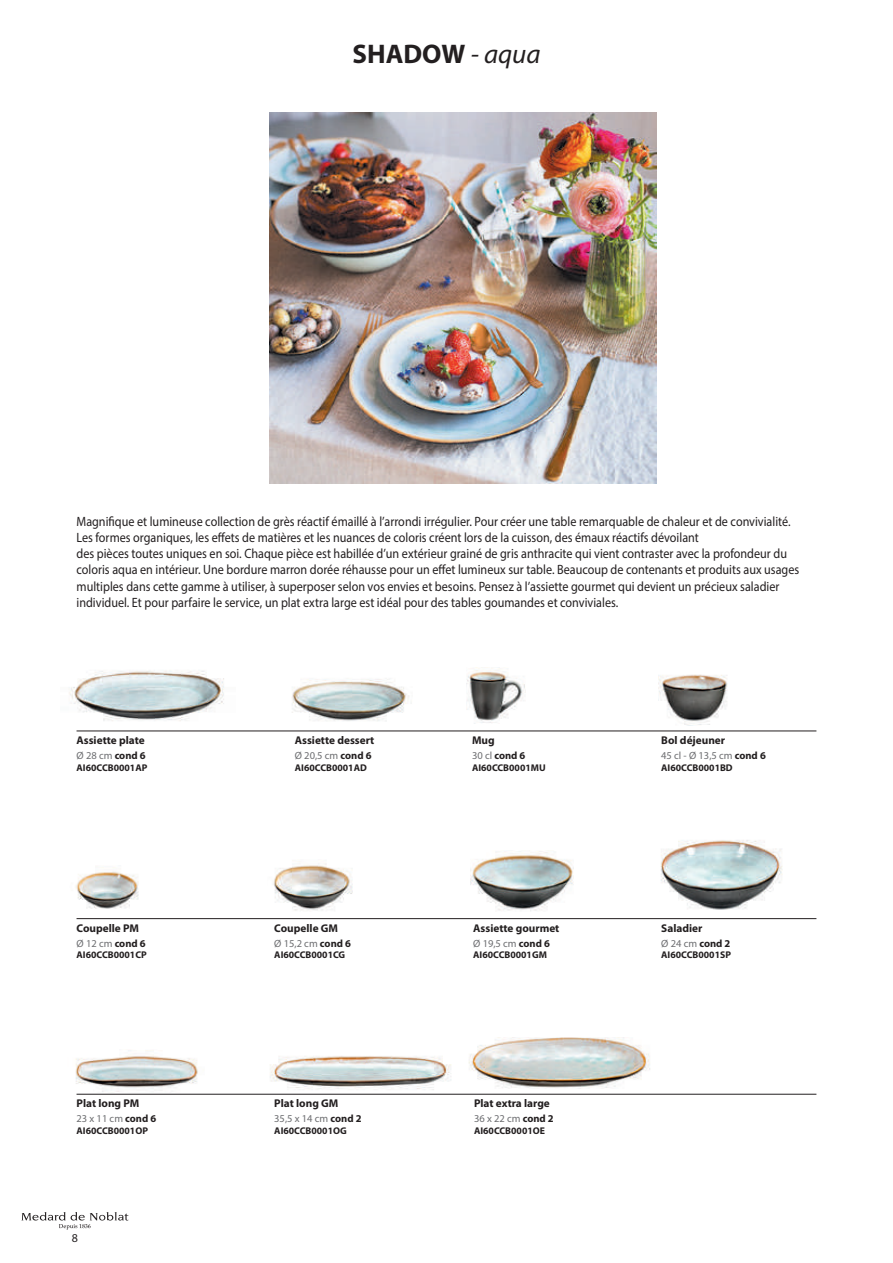
<style>
.page{position:relative;width:893px;height:1263px;background:#fff}
.page>*{position:absolute;margin:0;border:0;box-sizing:border-box;transform-origin:0 0}
.t1{font:700 27px "Myriad Pro";color:#231f20}
.t2{font:13.5px/16.2px "Myriad Pro";color:#231f20;scale:.9 1}
.t3{font:12px "Myriad Pro";color:#231f20}
.t4{font:700 11.25px "Myriad Pro";color:#231f20}
.t5{font:10.5px "Myriad Pro";color:#6c6d70}
.t6{font:700 10.5px "Myriad Pro";color:#231f20}
.t7{font:700 9.75px "Myriad Pro";color:#231f20}
.s1{font-weight:400;font-style:italic}
.s2{font-weight:700;color:#231f20}
.s3{font-weight:400;color:#6c6d70}
</style>
<div class="page">
<svg style="left:21px;top:1212px;width:107px;height:17px"></svg>
<img style="left:75px;top:1050px;width:129px;height:44px">
<img style="left:261px;top:1056px;width:197px;height:38px">
<img style="left:468px;top:1037px;width:182px;height:52px">
<img style="left:75px;top:867px;width:64px;height:42px">
<img style="left:273px;top:860px;width:80px;height:51px">
<img style="left:660px;top:840px;width:123px;height:70px">
<img style="left:69px;top:671px;width:155px;height:60px">
<img style="left:292px;top:679px;width:117px;height:42px">
<img style="left:659px;top:674px;width:69px;height:51px">
<img style="left:466px;top:668px;width:59px;height:56px">
<hr style="left:77px;top:730px;width:739px;height:1px;background:#231f20">
<hr style="left:77px;top:918px;width:739px;height:1px;background:#231f20">
<hr style="left:77px;top:1094px;width:739px;height:1px;background:#231f20">
<img style="left:470px;top:850px;width:104px;height:61px">
<img style="left:269px;top:113px;width:388px;height:370px">
<h1 class="t1" style="left:352px;top:36px;width:189px">SHADOW <span class="s1">- aqua</span></h1>
<p class="t2" style="left:77px;top:513px;width:805px">Magnifique et lumineuse collection de grès réactif émaillé à l’arrondi irrégulier. Pour créer une table remarquable de chaleur et de convivialité.<br>Les formes organiques, les effets de matières et les nuances de coloris créent lors de la cuisson, des émaux réactifs dévoilant<br>des pièces toutes uniques en soi. Chaque pièce est habillée d’un extérieur grainé de gris anthracite qui vient contraster avec la profondeur du coloris aqua en intérieur. Une bordure marron dorée réhausse pour un effet lumineux sur table. Beaucoup de contenants et produits aux usages multiples dans cette gamme à utiliser, à superposer selon vos envies et besoins. Pensez à l’assiette gourmet qui devient un précieux saladier individuel. Et pour parfaire le service, un plat extra large est idéal pour des tables goumandes et conviviales.</p>
<p class="t4" style="left:77px;top:733px;width:70px">Assiette plate</p>
<p class="t5" style="left:77px;top:749px;width:71px">Ø 28 cm <span class="s2">cond 6</span></p>
<p class="t7" style="left:77px;top:761px;width:72px">AI60CCB0001AP</p>
<p class="t4" style="left:295px;top:733px;width:81px">Assiette dessert</p>
<p class="t5" style="left:295px;top:749px;width:78px">Ø 20,5 cm <span class="s2">cond 6</span></p>
<p class="t7" style="left:295px;top:761px;width:74px">AI60CCB0001AD</p>
<p class="t4" style="left:472px;top:733px;width:24px">Mug</p>
<p class="t6" style="left:472px;top:749px;width:55px"><span class="s3">30 cl</span> cond 6</p>
<p class="t7" style="left:472px;top:761px;width:75px">AI60CCB0001MU</p>
<p class="t4" style="left:661px;top:733px;width:65px">Bol déjeuner</p>
<p class="t5" style="left:661px;top:749px;width:106px">45 cl - Ø 13,5 cm <span class="s2">cond 6</span></p>
<p class="t7" style="left:661px;top:761px;width:73px">AI60CCB0001BD</p>
<p class="t4" style="left:77px;top:920px;width:64px">Coupelle PM</p>
<p class="t5" style="left:77px;top:937px;width:71px">Ø 12 cm <span class="s2">cond 6</span></p>
<p class="t7" style="left:77px;top:949px;width:72px">AI60CCB0001CP</p>
<p class="t4" style="left:274px;top:920px;width:65px">Coupelle GM</p>
<p class="t5" style="left:274px;top:937px;width:78px">Ø 15,2 cm <span class="s2">cond 6</span></p>
<p class="t7" style="left:274px;top:949px;width:72px">AI60CCB0001CG</p>
<p class="t4" style="left:473px;top:920px;width:88px">Assiette gourmet</p>
<p class="t5" style="left:473px;top:937px;width:78px">Ø 19,5 cm <span class="s2">cond 6</span></p>
<p class="t7" style="left:473px;top:949px;width:75px">AI60CCB0001GM</p>
<p class="t4" style="left:661px;top:920px;width:43px">Saladier</p>
<p class="t5" style="left:661px;top:937px;width:71px">Ø 24 cm <span class="s2">cond 2</span></p>
<p class="t7" style="left:661px;top:949px;width:71px">AI60CCB0001SP</p>
<p class="t4" style="left:77px;top:1096px;width:64px">Plat long PM</p>
<p class="t5" style="left:77px;top:1112px;width:81px">23 x 11 cm <span class="s2">cond 6</span></p>
<p class="t7" style="left:77px;top:1124px;width:73px">AI60CCB0001OP</p>
<p class="t4" style="left:274px;top:1096px;width:66px">Plat long GM</p>
<p class="t5" style="left:274px;top:1112px;width:89px">35,5 x 14 cm <span class="s2">cond 2</span></p>
<p class="t7" style="left:274px;top:1124px;width:74px">AI60CCB0001OG</p>
<p class="t4" style="left:474px;top:1096px;width:77px">Plat extra large</p>
<p class="t5" style="left:474px;top:1112px;width:81px">36 x 22 cm <span class="s2">cond 2</span></p>
<p class="t7" style="left:474px;top:1124px;width:73px">AI60CCB0001OE</p>
<p class="t3" style="left:72px;top:1230px;width:8px">8</p>
</div>
